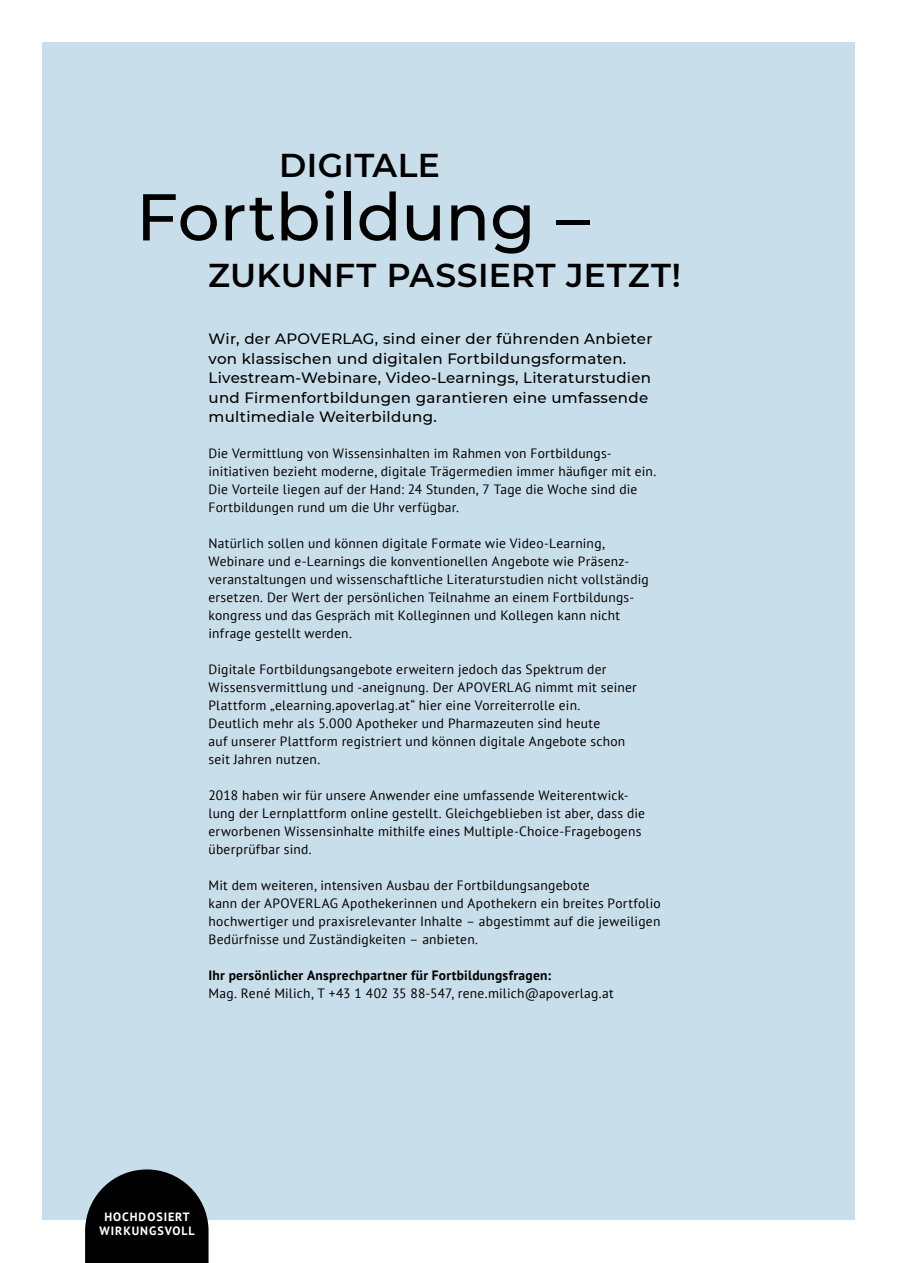
<style>
.page{position:relative;width:898px;height:1263px;background:#fff}
.page>*{position:absolute;margin:0;border:0;box-sizing:border-box;transform-origin:0 0}
.t1{font:500 66px "Montserrat";letter-spacing:-.005em;color:#000}
.t2{font:600 33px "Montserrat";letter-spacing:.01em;color:#000}
.t3{font:500 15px/19.5px "Montserrat";letter-spacing:.02em;color:#000}
.t4{font:13.5px/18px "PT Sans";letter-spacing:.02em;color:#000}
.t5{font:700 13.5px "PT Sans";letter-spacing:.02em;color:#000}
.t6{font:700 12px/14.4px "PT Sans";letter-spacing:.08em;color:#fff;text-align:center}
</style>
<div class="page">
<div style="left:43px;top:43px;width:812px;height:1177px;background:#c8deea"></div>
<svg style="left:85px;top:1169px;width:123px;height:94px;background:#1c2021"></svg>
<h2 class="t2" style="left:279px;top:141px;width:162px">DIGITALE</h2>
<h1 class="t1" style="left:136px;top:171px;width:454px">Fortbildung –</h1>
<h2 class="t2" style="left:208px;top:252px;width:474px">ZUKUNFT PASSIERT JETZT!</h2>
<p class="t3" style="left:208px;top:329px;width:445px">Wir, der APOVERLAG, sind einer der führenden Anbieter von klassischen und digitalen Fortbildungsformaten.<br>Livestream-Webinare, Video-Learnings, Literaturstudien und Firmenfortbildungen garantieren eine umfassende multimediale Weiterbildung.</p>
<p class="t4" style="left:208px;top:444px;width:449px">Die Vermittlung von Wissensinhalten im Rahmen von Fortbildungs&shy;initiativen bezieht moderne, digitale Trägermedien immer häufiger mit ein.<br>Die Vorteile liegen auf der Hand: 24 Stunden, 7 Tage die Woche sind die Fortbildungen rund um die Uhr verfügbar.</p>
<p class="t4" style="left:208px;top:534px;width:441px">Natürlich sollen und können digitale Formate wie Video-Learning, Webinare und e-Learnings die konventionellen Angebote wie Präsenz&shy;veranstaltungen und wissenschaftliche Literaturstudien nicht vollständig ersetzen. Der Wert der persönlichen Teilnahme an einem Fortbildungs&shy;kongress und das Gespräch mit Kolleginnen und Kollegen kann nicht infrage gestellt werden.</p>
<p class="t4" style="left:208px;top:660px;width:429px">Digitale Fortbildungsangebote erweitern jedoch das Spektrum der Wissensvermittlung und -aneignung. Der APOVERLAG nimmt mit seiner Plattform „elearning.apoverlag.at“ hier eine Vorreiterrolle ein.<br>Deutlich mehr als 5.000 Apotheker und Pharmazeuten sind heute<br>auf unserer Plattform registriert und können digitale Angebote schon seit Jahren nutzen.</p>
<p class="t4" style="left:208px;top:786px;width:438px">2018 haben wir für unsere Anwender eine umfassende Weiterentwick&shy;lung der Lernplattform online gestellt. Gleichgeblieben ist aber, dass die erworbenen Wissensinhalte mithilfe eines Multiple-Choice-Fragebogens überprüfbar sind.</p>
<p class="t4" style="left:208px;top:876px;width:453px">Mit dem weiteren, intensiven Ausbau der Fortbildungsangebote<br>kann der APOVERLAG Apothekerinnen und Apothekern ein breites Portfolio hochwertiger und praxisrelevanter Inhalte – abgestimmt auf die jeweiligen Bedürfnisse und Zuständigkeiten – anbieten.</p>
<p class="t5" style="left:208px;top:966px;width:344px">Ihr persönlicher Ansprechpartner für Fortbildungsfragen:</p>
<p class="t4" style="left:208px;top:984px;width:406px">Mag. René Milich, T +43 1 402 35 88-547, rene.milich@apoverlag.at</p>
<p class="t6" style="left:99px;top:1209px;width:97px">HOCHDOSIERT<br>WIRKUNGSVOLL</p>
</div>
